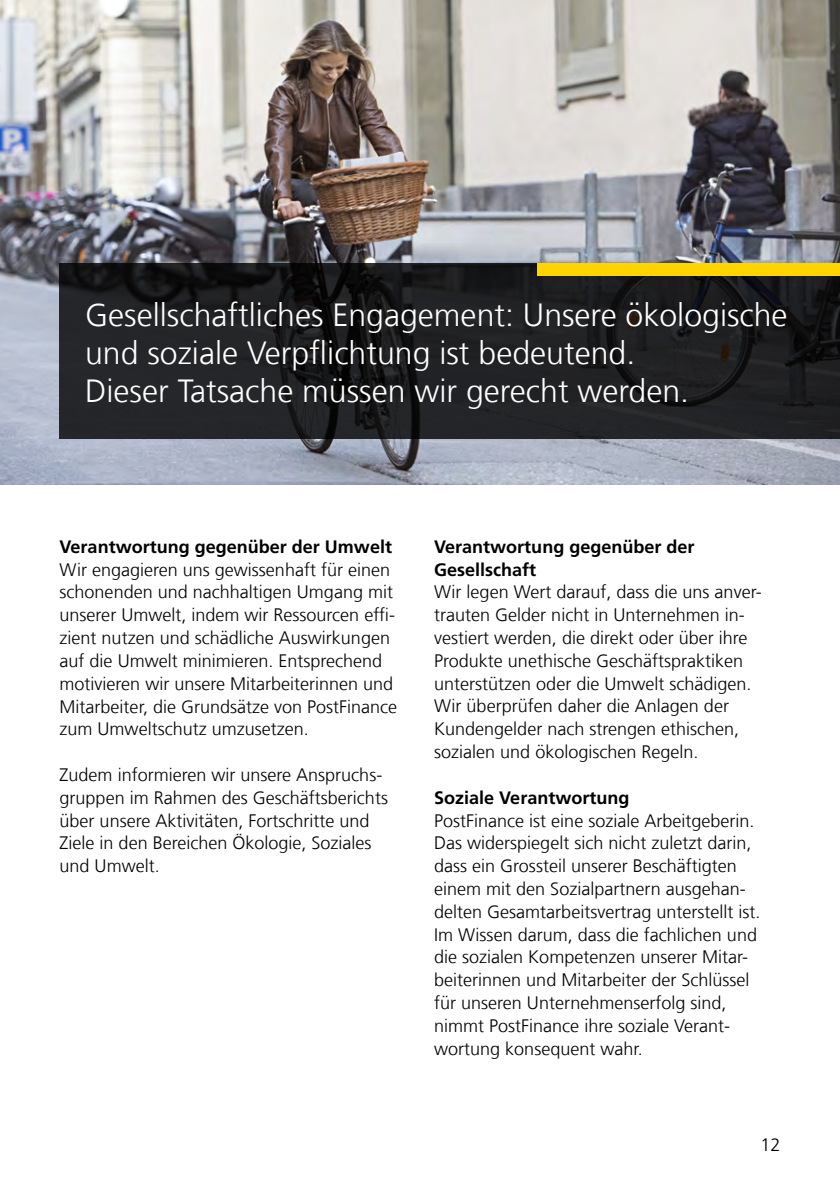
<style>
.page{position:relative;width:840px;height:1191px;background:#fff}
.page>*{position:absolute;margin:0;border:0;box-sizing:border-box;transform-origin:0 0}
.t1{font:300 32px/38px "Frutiger LT Com";color:#fff}
.t2{font:300 18px/22.8px "Frutiger LT Com";color:#000}
.t3{font:700 18px/22.8px "Frutiger LT Com";color:#000}
</style>
<div class="page">
<img style="left:0;top:0;width:839px;height:484px">
<svg style="left:60px;top:264px;width:779px;height:175px;background:#1d1e20"></svg>
<div style="left:537px;top:264px;width:302px;height:12px;background:#ffd400"></div>
<h2 class="t1" style="left:85px;top:296px;width:703px">Gesellschaftliches Engagement: Unsere ökologische und soziale Verpflichtung ist bedeutend.<br>Dieser Tatsache müssen wir gerecht werden.</h2>
<h3 class="t3" style="left:60px;top:535px;width:334px">Verantwortung gegenüber der Umwelt</h3>
<p class="t2" style="left:60px;top:558px;width:339px">Wir engagieren uns gewissenhaft für einen schonenden und nachhaltigen Umgang mit unserer Umwelt, indem wir Ressourcen effi&shy;zient nutzen und schädliche Auswirkungen auf die Umwelt minimieren. Entsprechend motivieren wir unsere Mitarbeiterinnen und Mitarbeiter, die Grundsätze von PostFinance zum Umweltschutz umzusetzen.</p>
<p class="t2" style="left:60px;top:763px;width:330px">Zudem informieren wir unsere Anspruchs&shy;gruppen im Rahmen des Geschäftsberichts über unsere Aktivitäten, Fortschritte und Ziele in den Bereichen Ökologie, Soziales und Umwelt.</p>
<h3 class="t3" style="left:434px;top:535px;width:262px">Verantwortung gegenüber der<br>Gesellschaft</h3>
<p class="t2" style="left:434px;top:581px;width:329px">Wir legen Wert darauf, dass die uns anver&shy;trauten Gelder nicht in Unternehmen in&shy;vestiert werden, die direkt oder über ihre Produkte unethische Geschäftspraktiken unterstützen oder die Umwelt schädigen.<br>Wir überprüfen daher die Anlagen der Kundengelder nach strengen ethischen, sozialen und ökologischen Regeln.</p>
<h3 class="t3" style="left:434px;top:786px;width:197px">Soziale Verantwortung</h3>
<p class="t2" style="left:434px;top:809px;width:327px">PostFinance ist eine soziale Arbeitgeberin.<br>Das widerspiegelt sich nicht zuletzt darin, dass ein Grossteil unserer Beschäftigten einem mit den Sozialpartnern ausgehan&shy;delten Gesamtarbeitsvertrag unterstellt ist.<br>Im Wissen darum, dass die fachlichen und die sozialen Kompetenzen unserer Mitar&shy;beiterinnen und Mitarbeiter der Schlüssel für unseren Unternehmenserfolg sind, nimmt PostFinance ihre soziale Verant&shy;wortung konsequent wahr.</p>
<p class="t2" style="left:760px;top:1133px;width:22px">12</p>
</div>
